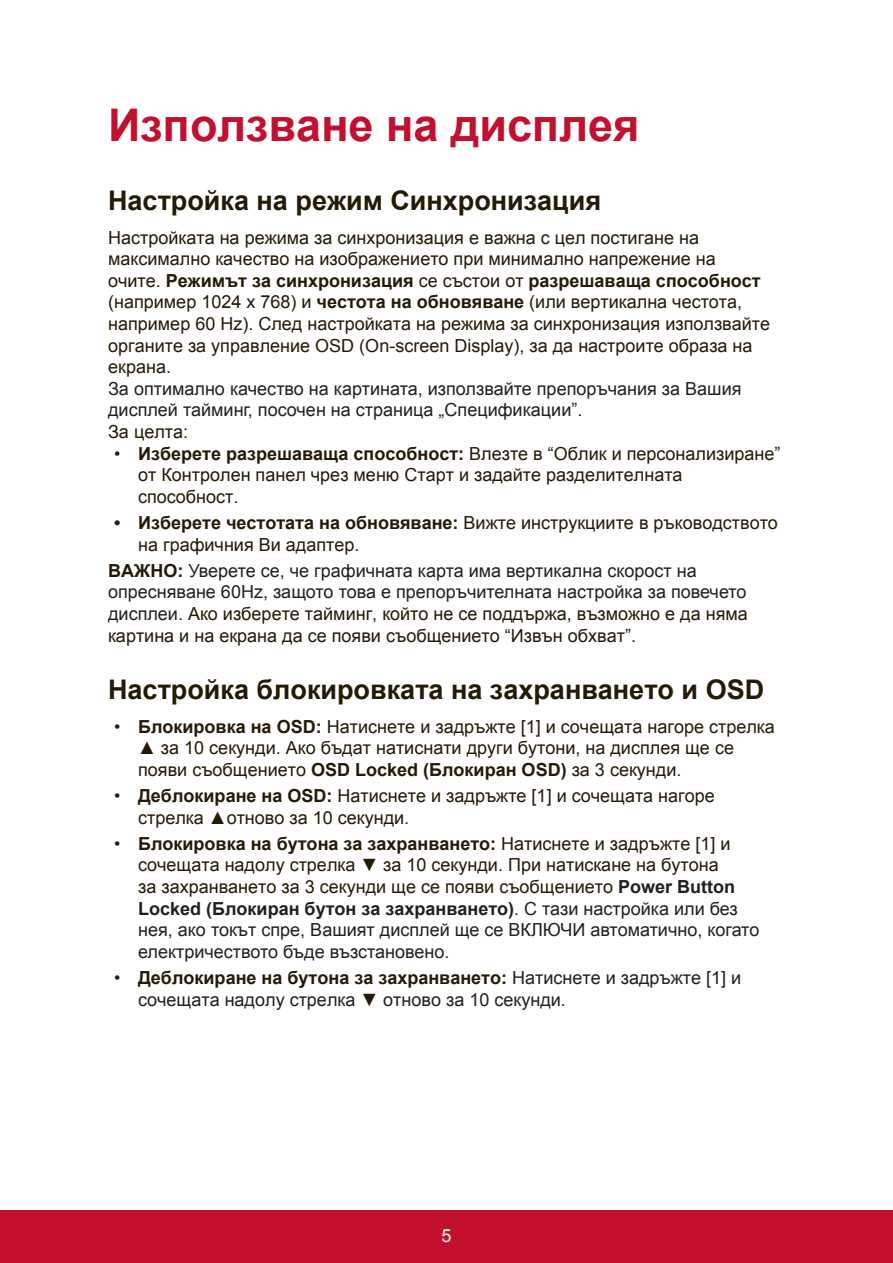
<style>
.page{position:relative;width:893px;height:1263px;background:#fff}
.page>*{position:absolute;margin:0;border:0;box-sizing:border-box;transform-origin:0 0}
.t1{font:700 45px "Arial";color:#c3102f}
.t2{font:700 27px "Arial";color:#251a05}
.t3{font:18px/21.6px "Arial";color:#251a05}
.t4{font:18px/21.6px "Arial";color:#231f20}
.t5{font:18px "Arial";color:#fff}
.s1{font-weight:700}
.s2{color:#231f20}
.s3{font-weight:700;color:#231f20}
.s4{font-weight:700;color:#251a05}
.s5{color:#251a05}
</style>
<div class="page">
<div style="left:0;top:1210px;width:892px;height:53px;background:#c3102f"></div>
<h1 class="t1" style="left:108px;top:95px;width:532px">Използване на дисплея</h1>
<h2 class="t2" style="left:108px;top:182px;width:494px">Настройка на режим Синхронизация</h2>
<p class="t3" style="left:108px;top:227px;width:663px">Настройката на режима за синхронизация е важна с цел постигане на максимално качество на изображението при минимално напрежение на очите. <span class="s1">Режимът за синхронизация</span> се състои от <span class="s1">разрешаваща способност </span>(например 1024 x 768) и <span class="s1">честота на обновяване</span> (или вертикална честота, например 60 Hz). След настройката на режима за синхронизация използвайте органите за управление OSD (On-screen Display), за да настроите образа на екрана.</p>
<p class="t4" style="left:108px;top:378px;width:634px">За оптимално качество на картината, използвайте препоръчания за Вашия дисплей тайминг, посочен на страница „Спецификации”.</p>
<p class="t3" style="left:108px;top:421px;width:81px">За целта:</p>
<p class="t3" style="left:138px;top:443px;width:643px;text-indent:-24px"><span class="s2">•</span> <span class="s1">Изберете разрешаваща способност:</span> Влезте в “Облик и персонализиране” от Контролен панел чрез меню Старт и задайте разделителната способност.</p>
<p class="t3" style="left:138px;top:512px;width:641px;text-indent:-24px"><span class="s3">•</span> <span class="s1">Изберете честотата на обновяване:</span> Вижте инструкциите в ръководството на графичния Ви адаптер.</p>
<p class="t4" style="left:108px;top:560px;width:641px"><span class="s4">ВАЖНО:</span> Уверете се, че графичната карта има вертикална скорост на опресняване 60Hz, защото това е препоръчителната настройка за повечето дисплеи. <span class="s5">Ако изберете тайминг, който не се поддържа, възможно е да няма картина и на екрана да се появи съобщението “Извън обхват”.</span></p>
<h2 class="t2" style="left:108px;top:671px;width:657px">Настройка блокировката на захранването и OSD</h2>
<p class="t3" style="left:114px;top:715px;width:662px"><span class="s2">•</span> <span class="s1">Блокировка на OSD:</span> Натиснете и задръжте [1] и сочещата нагоре стрелка</p>
<p class="t3" style="left:138px;top:737px;width:597px">▲ за 10 секунди. Ако бъдат натиснати други бутони, на дисплея ще се появи съобщението <span class="s1">OSD Locked (Блокиран OSD)</span> за 3 секунди.</p>
<p class="t3" style="left:138px;top:785px;width:578px;text-indent:-24px"><span class="s2">•</span> <span class="s1">Деблокиране на OSD:</span> Натиснете и задръжте [1] и сочещата нагоре стрелка ▲отново за 10 секунди.</p>
<p class="t3" style="left:138px;top:832px;width:622px;text-indent:-24px"><span class="s2">•</span> <span class="s1">Блокировка на бутона за захранването:</span> Натиснете и задръжте [1] и сочещата надолу стрелка ▼ за 10 секунди. При натискане на бутона<br>за захранването за 3 секунди ще се появи съобщението <span class="s3">Power Button Locked (Блокиран бутон за захранването)</span><span class="s2">. С тази настройка или без нея, ако токът спре, Вашият дисплей ще се ВКЛЮЧИ автоматично, когато електричеството бъде възстановено.</span></p>
<p class="t4" style="left:138px;top:967px;width:604px;text-indent:-24px">• <span class="s4">Деблокиране на бутона за захранването:</span> Натиснете и задръжте [1] и сочещата надолу стрелка <span class="s5">▼</span> отново за 10 секунди.</p>
<p class="t5" style="left:441px;top:1223px;width:12px">5</p>
</div>
